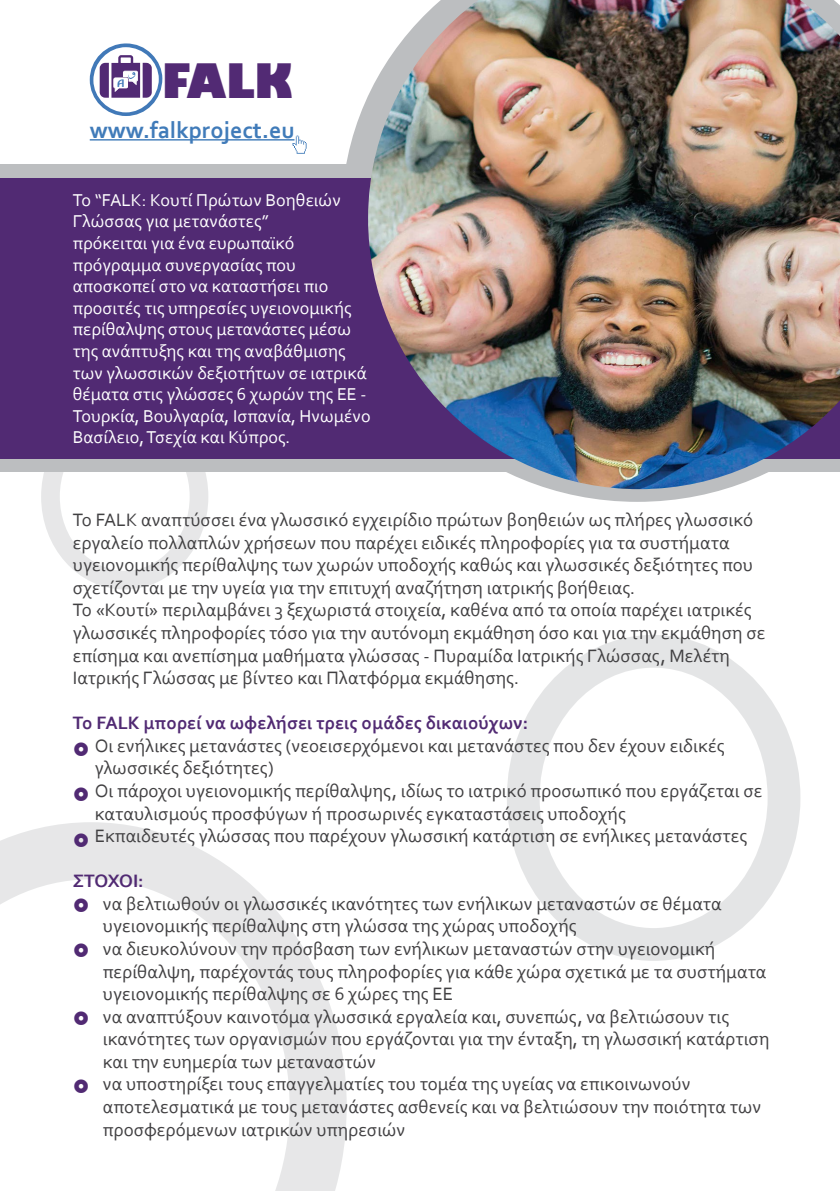
<style>
.page{position:relative;width:840px;height:1191px;background:#fff}
.page>*{position:absolute;margin:0;border:0;box-sizing:border-box;transform-origin:0 0}
.t1{font:800 46.6px "Gill Sans";color:#522a74;scale:.86 1}
.t2{font:700 24px "Corbel";color:#407bb9}
.t3{font:18.8px/22.6px "Corbel";color:#414042}
.t4{font:700 18.8px "Corbel";color:#512a73}
.t5{font:18px/21.6px "Corbel";color:#fff}
.t6{font:11px "Bendable BRK";color:#4179b8}
</style>
<div class="page">
<svg style="left:341px;top:96px;width:383px;height:406px"></svg>
<div style="left:0;top:165px;width:839px;height:307px;background:#bcbec0"></div>
<svg style="left:0;top:822px;width:346px;height:369px"></svg>
<div style="left:506px;top:635px;width:294px;height:326px;border:33px solid #bcbec0;border-radius:50%"></div>
<div style="left:41px;top:404px;width:167px;height:185px;border:19px solid #bcbec0;border-radius:50%"></div>
<svg style="left:90px;top:43px;width:72px;height:73px"></svg>
<div style="left:0;top:178px;width:839px;height:281px;background:#512a73"></div>
<img style="left:368px;top:0;width:471px;height:489px">
<hr style="left:90px;top:139px;width:204px;height:1px;background:#407bb9">
<svg style="left:292px;top:136px;width:14px;height:18px"></svg>
<svg style="left:74px;top:832px;width:14px;height:14px"></svg>
<svg style="left:74px;top:898px;width:14px;height:14px"></svg>
<svg style="left:74px;top:943px;width:14px;height:14px"></svg>
<svg style="left:74px;top:1011px;width:14px;height:14px"></svg>
<svg style="left:74px;top:1078px;width:14px;height:14px"></svg>
<p class="t6" style="left:117px;top:78px;width:8px">A</p>
<h1 class="t1" style="left:162px;top:51px;width:153px">FALK</h1>
<p class="t2" style="left:90px;top:115px;width:206px">www.falkproject.eu</p>
<p class="t5" style="left:73px;top:189px;width:299px">Το “FALK: Κουτί Πρώτων Βοηθειών<br>Γλώσσας για μετανάστες”<br>πρόκειται για ένα ευρωπαϊκό πρόγραμμα συνεργασίας που αποσκοπεί στο να καταστήσει πιο προσιτές τις υπηρεσίες υγειονομικής περίθαλψης στους μετανάστες μέσω της ανάπτυξης και της αναβάθμισης των γλωσσικών δεξιοτήτων σε ιατρικά θέματα στις γλώσσες 6 χωρών της ΕΕ -<br>Τουρκία, Βουλγαρία, Ισπανία, Ηνωμένο<br>Βασίλειο, Τσεχία και Κύπρος.</p>
<p class="t3" style="left:73px;top:508px;width:694px">Το FALK αναπτύσσει ένα γλωσσικό εγχειρίδιο πρώτων βοηθειών ως πλήρες γλωσσικό εργαλείο πολλαπλών χρήσεων που παρέχει ειδικές πληροφορίες για τα συστήματα υγειονομικής περίθαλψης των χωρών υποδοχής καθώς και γλωσσικές δεξιότητες που σχετίζονται με την υγεία για την επιτυχή αναζήτηση ιατρικής βοήθειας.<br>Το «Κουτί» περιλαμβάνει 3 ξεχωριστά στοιχεία, καθένα από τα οποία παρέχει ιατρικές γλωσσικές πληροφορίες τόσο για την αυτόνομη εκμάθηση όσο και για την εκμάθηση σε επίσημα και ανεπίσημα μαθήματα γλώσσας - Πυραμίδα Ιατρικής Γλώσσας, Μελέτη Ιατρικής Γλώσσας με βίντεο και Πλατφόρμα εκμάθησης.</p>
<p class="t4" style="left:73px;top:711px;width:456px">Το FALK μπορεί να ωφελήσει τρεις ομάδες δικαιούχων:</p>
<p class="t3" style="left:95px;top:734px;width:669px">Οι ενήλικες μετανάστες (νεοεισερχόμενοι και μετανάστες που δεν έχουν ειδικές γλωσσικές δεξιότητες)<br>Οι πάροχοι υγειονομικής περίθαλψης, ιδίως το ιατρικό προσωπικό που εργάζεται σε καταυλισμούς προσφύγων ή προσωρινές εγκαταστάσεις υποδοχής<br>Εκπαιδευτές γλώσσας που παρέχουν γλωσσική κατάρτιση σε ενήλικες μετανάστες</p>
<p class="t4" style="left:73px;top:869px;width:72px">ΣΤΟΧΟΙ:</p>
<p class="t3" style="left:103px;top:891px;width:668px">να βελτιωθούν οι γλωσσικές ικανότητες των ενήλικων μεταναστών σε θέματα υγειονομικής περίθαλψης στη γλώσσα της χώρας υποδοχής<br>να διευκολύνουν την πρόσβαση των ενήλικων μεταναστών στην υγειονομική περίθαλψη, παρέχοντάς τους πληροφορίες για κάθε χώρα σχετικά με τα συστήματα υγειονομικής περίθαλψης σε 6 χώρες της ΕΕ<br>να αναπτύξουν καινοτόμα γλωσσικά εργαλεία και, συνεπώς, να βελτιώσουν τις ικανότητες των οργανισμών που εργάζονται για την ένταξη, τη γλωσσική κατάρτιση και την ευημερία των μεταναστών<br>να υποστηρίξει τους επαγγελματίες του τομέα της υγείας να επικοινωνούν αποτελεσματικά με τους μετανάστες ασθενείς και να βελτιώσουν την ποιότητα των προσφερόμενων ιατρικών υπηρεσιών</p>
</div>
